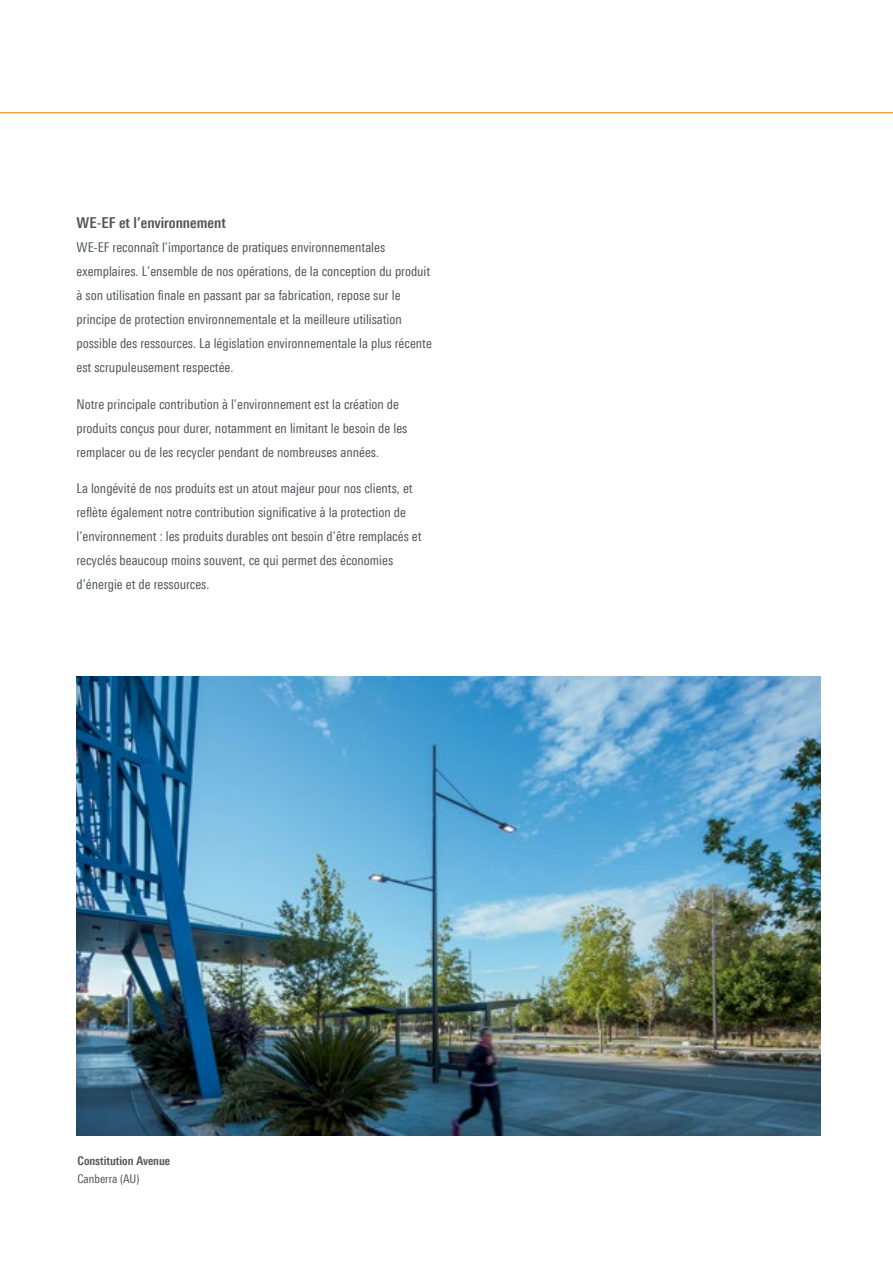
<style>
.page{position:relative;width:893px;height:1263px;background:#fff}
.page>*{position:absolute;margin:0;border:0;box-sizing:border-box;transform-origin:0 0}
.t1{font:700 15px "Linotype Univers 620 Cn";color:#52555b}
.t2{font:13.5px/24px "Linotype Univers 420 Cn";color:#52555b}
.t3{font:700 12px "Linotype Univers 620 Cn";color:#52555b}
.t4{font:12px "Linotype Univers 420 Cn";color:#52555b}
</style>
<div class="page">
<hr style="left:0;top:112px;width:893px;height:1px;background:#f78d1e">
<img style="left:77px;top:676px;width:744px;height:459px">
<p class="t1" style="left:77px;top:213px;width:151px">WE-EF et l’environnement</p>
<p class="t2" style="left:77px;top:235px;width:357px">WE-EF reconnaît l’importance de pratiques environnementales exemplaires. L’ensemble de nos opérations, de la conception du produit à son utilisation finale en passant par sa fabrication, repose sur le principe de protection environnementale et la meilleure utilisation possible des ressources. La législation environnementale la plus récente est scrupuleusement respectée.</p>
<p class="t2" style="left:77px;top:392px;width:332px">Notre principale contribution à l’environnement est la création de produits conçus pour durer, notamment en limitant le besoin de les remplacer ou de les recycler pendant de nombreuses années.</p>
<p class="t2" style="left:77px;top:476px;width:347px">La longévité de nos produits est un atout majeur pour nos clients, et reflète également notre contribution significative à la protection de l’environnement : les produits durables ont besoin d’être remplacés et recyclés beaucoup moins souvent, ce qui permet des économies d’énergie et de ressources.</p>
<p class="t3" style="left:78px;top:1154px;width:94px">Constitution Avenue</p>
<p class="t4" style="left:77px;top:1172px;width:63px">Canberra (AU)</p>
</div>
